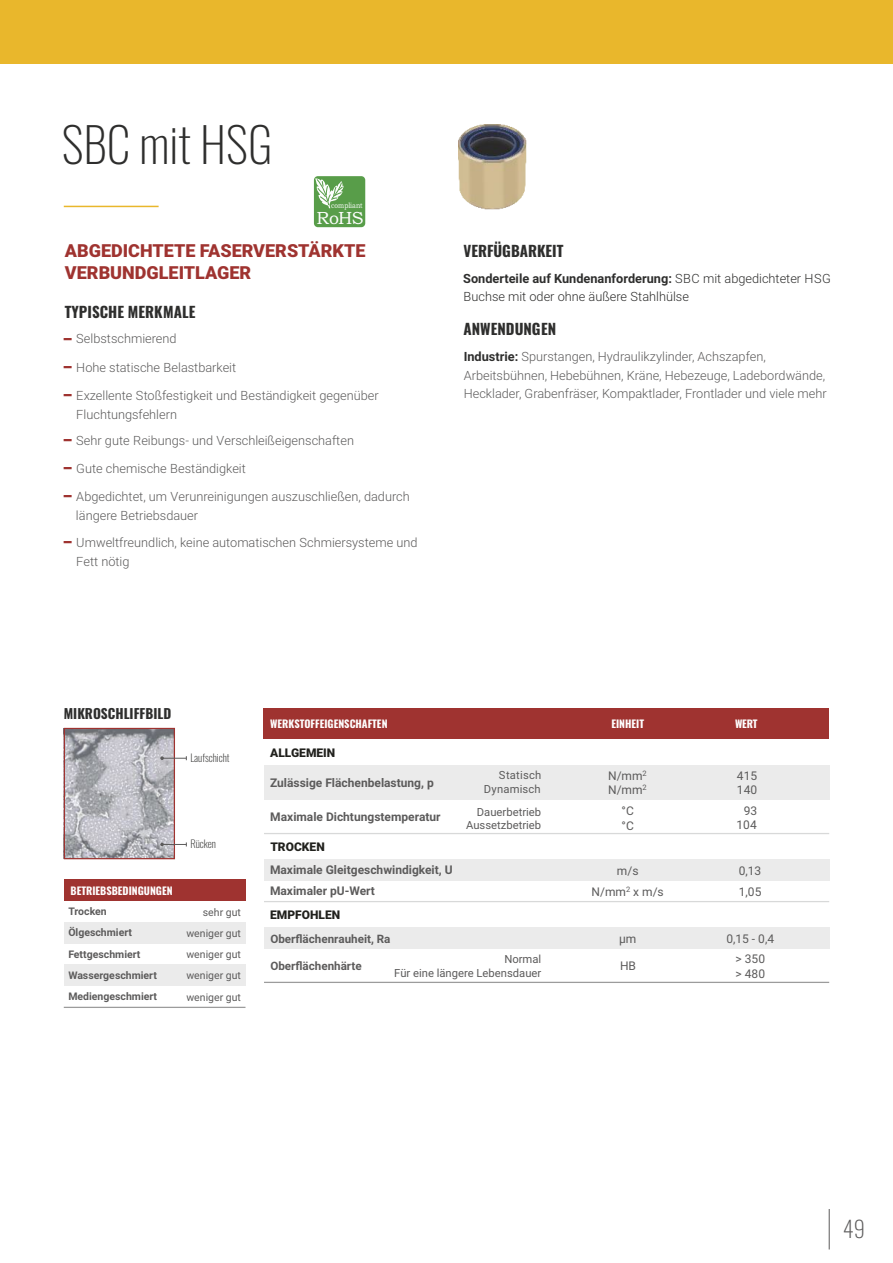
<style>
.page{position:relative;width:893px;height:1263px;background:#fff}
.page>*{position:absolute;margin:0;border:0;box-sizing:border-box;transform-origin:0 0}
.t1{font:200 48px "Oswald";color:#2e2e2d}
.t2{font:200 22.5px "Oswald";color:#5c5b5b}
.t3{font:900 18px/21.6px "Roboto";color:#9f3330}
.t4{font:17.7px "Bookman Old Style";color:#fefefe}
.t5{font:700 15px "Oswald";color:#2e2e2d}
.t6{font:700 13.5px "Oswald";color:#2e2e2d}
.t7{font:300 12.75px/19px "Roboto";color:#5c5b5b}
.t8{font:300 12.75px/18.1px "Roboto";color:#2e2e2d}
.t9{font:700 12px/21.1px "Roboto";color:#5c5b5b}
.t10{font:12px/14.4px "Roboto";color:#5c5b5b}
.t11{font:900 12px "Roboto";color:#21211d}
.t12{font:700 11.7px "Roboto";color:#5c5b5b}
.t13{font:11.25px/13.5px "Roboto";color:#5c5b5b;text-align:right}
.t14{font:700 10.5px "Roboto";color:#5c5b5b}
.t15{font:700 10.5px "Oswald";color:#fefefe}
.t16{font:10.5px "Roboto";color:#5c5b5b}
.t17{font:200 10.5px "Oswald";color:#2e2e2d}
.t18{font:7.65px "Bookman Old Style";color:#fefefe;scale:.84 1}
.s1{font-weight:700}
.s2{font-weight:700;color:#2e2e2d}
</style>
<div class="page">
<div style="left:264px;top:859px;width:565px;height:21px;background:#ebebeb"></div>
<div style="left:264px;top:765px;width:565px;height:34px;background:#ebebeb"></div>
<div style="left:264px;top:927px;width:565px;height:21px;background:#ebebeb"></div>
<hr style="left:264px;top:982px;width:565px;height:1px;background:#9c9c9c">
<hr style="left:264px;top:833px;width:565px;height:1px;background:#d8d9d9">
<hr style="left:264px;top:901px;width:565px;height:1px;background:#d8d9d9">
<img style="left:66px;top:730px;width:107px;height:127px">
<div style="left:64px;top:728px;width:111px;height:131px;border:1px solid #9f3330"></div>
<hr style="left:64px;top:206px;width:95px;height:1px;background:#e9b72c">
<div style="left:64px;top:965px;width:181px;height:21px;background:#ebebeb"></div>
<div style="left:64px;top:922px;width:181px;height:21px;background:#ebebeb"></div>
<div style="left:64px;top:880px;width:181px;height:21px;background:#9f3330"></div>
<hr style="left:64px;top:1007px;width:181px;height:1px;background:#9c9c9c">
<svg style="left:160px;top:756px;width:27px;height:4px"></svg>
<svg style="left:160px;top:842px;width:27px;height:4px"></svg>
<div style="left:263px;top:708px;width:566px;height:31px;background:#9f3330"></div>
<div style="left:0;top:0;width:893px;height:64px;background:#e9b72c"></div>
<hr style="left:829px;top:1209px;width:1px;height:40px;background:#5c5b5b">
<img style="left:459px;top:124px;width:67px;height:85px">
<div style="left:314px;top:176px;width:51px;height:51px;background:#589d49;border-radius:4px"></div>
<svg style="left:313px;top:178px;width:30px;height:30px"></svg>
<h1 class="t1" style="left:62px;top:111px;width:212px">SBC mit HSG</h1>
<p class="t18" style="left:331px;top:203px;width:39px">compliant</p>
<h3 class="t4" style="left:316px;top:211px;width:49px">RoHS</h3>
<h3 class="t3" style="left:65px;top:242px;width:302px">ABGEDICHTETE FASERVERSTÄRKTE<br>VERBUNDGLEITLAGER</h3>
<p class="t5" style="left:65px;top:302px;width:132px">TYPISCHE MERKMALE</p>
<p class="t7" style="left:64px;top:331px;width:114px"><sup>_</sup> Selbstschmierend</p>
<p class="t7" style="left:64px;top:359px;width:174px"><sup>_</sup> Hohe statische Belastbarkeit</p>
<p class="t7" style="left:76px;top:387px;width:304px;text-indent:-12px"><sup>_</sup> Exzellente Stoßfestigkeit und Beständigkeit gegenüber<br>Fluchtungsfehlern</p>
<p class="t7" style="left:64px;top:432px;width:292px"><sup>_</sup> Sehr gute Reibungs- und Verschleißeigenschaften</p>
<p class="t7" style="left:64px;top:460px;width:184px"><sup>_</sup> Gute chemische Beständigkeit</p>
<p class="t7" style="left:76px;top:489px;width:335px;text-indent:-12px"><sup>_</sup> Abgedichtet, um Verunreinigungen auszuschließen, dadurch längere Betriebsdauer</p>
<p class="t7" style="left:76px;top:534px;width:343px;text-indent:-12px"><sup>_</sup> Umweltfreundlich, keine automatischen Schmiersysteme und<br>Fett nötig</p>
<p class="t5" style="left:463px;top:240px;width:102px">VERFÜGBARKEIT</p>
<p class="t8" style="left:463px;top:271px;width:369px"><span class="s1">Sonderteile auf Kundenanforderung:</span> SBC mit abgedichteter HSG<br>Buchse mit oder ohne äußere Stahlhülse</p>
<p class="t5" style="left:463px;top:318px;width:94px">ANWENDUNGEN</p>
<p class="t7" style="left:464px;top:349px;width:364px;line-height:18.1px"><span class="s2">Industrie:</span> Spurstangen, Hydraulikzylinder, Achszapfen,<br>Arbeitsbühnen, Hebebühnen, Kräne, Hebezeuge, Ladebordwände,<br>Hecklader, Grabenfräser, Kompaktlader, Frontlader und viele mehr</p>
<p class="t6" style="left:64px;top:704px;width:109px">MIKROSCHLIFFBILD</p>
<p class="t17" style="left:190px;top:750px;width:41px">Laufschicht</p>
<p class="t17" style="left:190px;top:836px;width:27px">Rücken</p>
<p class="t15" style="left:270px;top:716px;width:119px">WERKSTOFFEIGENSCHAFTEN</p>
<p class="t11" style="left:270px;top:748px;width:67px">ALLGEMEIN</p>
<p class="t9" style="left:270px;top:772px;width:165px">Zulässige Flächenbelastung, p</p>
<p class="t9" style="left:270px;top:806px;width:172px">Maximale Dichtungstemperatur</p>
<p class="t11" style="left:270px;top:841px;width:56px">TROCKEN</p>
<p class="t13" style="left:484px;top:770px;width:59px">Statisch<br>Dynamisch</p>
<p class="t13" style="left:466px;top:806px;width:77px">Dauerbetrieb<br>Aussetzbetrieb</p>
<p class="t15" style="left:611px;top:716px;width:34px">EINHEIT</p>
<p class="t15" style="left:735px;top:716px;width:24px">WERT</p>
<p class="t10" style="left:608px;top:769px;width:40px">N/mm<sup>2<br></sup>N/mm<sup>2</sup></p>
<p class="t10" style="left:737px;top:769px;width:22px">415<br>140</p>
<p class="t10" style="left:622px;top:805px;width:14px">°C °C</p>
<p class="t10" style="left:737px;top:805px;width:22px;text-align:center">93<br>104</p>
<p class="t15" style="left:71px;top:883px;width:104px">BETRIEBSBEDINGUNGEN</p>
<p class="t14" style="left:68px;top:925px;width:65px">Ölgeschmiert</p>
<p class="t16" style="left:186px;top:929px;width:56px">weniger gut</p>
<p class="t14" style="left:68px;top:947px;width:74px">Fettgeschmiert</p>
<p class="t16" style="left:186px;top:950px;width:56px">weniger gut</p>
<p class="t14" style="left:68px;top:968px;width:90px">Wassergeschmiert</p>
<p class="t16" style="left:186px;top:971px;width:56px">weniger gut</p>
<p class="t14" style="left:68px;top:989px;width:90px">Mediengeschmiert</p>
<p class="t16" style="left:186px;top:993px;width:56px">weniger gut</p>
<p class="t14" style="left:68px;top:904px;width:40px">Trocken</p>
<p class="t16" style="left:203px;top:908px;width:40px">sehr gut</p>
<p class="t9" style="left:270px;top:859px;width:184px">Maximale Gleitgeschwindigkeit, U<br>Maximaler pU-Wert</p>
<p class="t11" style="left:270px;top:910px;width:71px">EMPFOHLEN</p>
<p class="t12" style="left:270px;top:930px;width:122px">Oberflächenrauheit, Ra</p>
<p class="t12" style="left:270px;top:957px;width:93px">Oberflächenhärte</p>
<p class="t13" style="left:394px;top:954px;width:149px">Normal<br>Für eine längere Lebensdauer</p>
<p class="t10" style="left:617px;top:864px;width:23px">m/s</p>
<p class="t10" style="left:739px;top:865px;width:24px">0,13</p>
<p class="t10" style="left:591px;top:885px;width:74px">N/mm<sup>2</sup> x m/s</p>
<p class="t10" style="left:739px;top:885px;width:24px">1,05</p>
<p class="t10" style="left:726px;top:929px;width:49px;line-height:20.9px;text-align:center">0,15 - 0,4 &gt; 350</p>
<p class="t10" style="left:736px;top:968px;width:31px">&gt; 480</p>
<p class="t10" style="left:619px;top:932px;width:19px">μm</p>
<p class="t10" style="left:620px;top:960px;width:18px">HB</p>
<h2 class="t2" style="left:843px;top:1213px;width:24px">49</h2>
</div>
